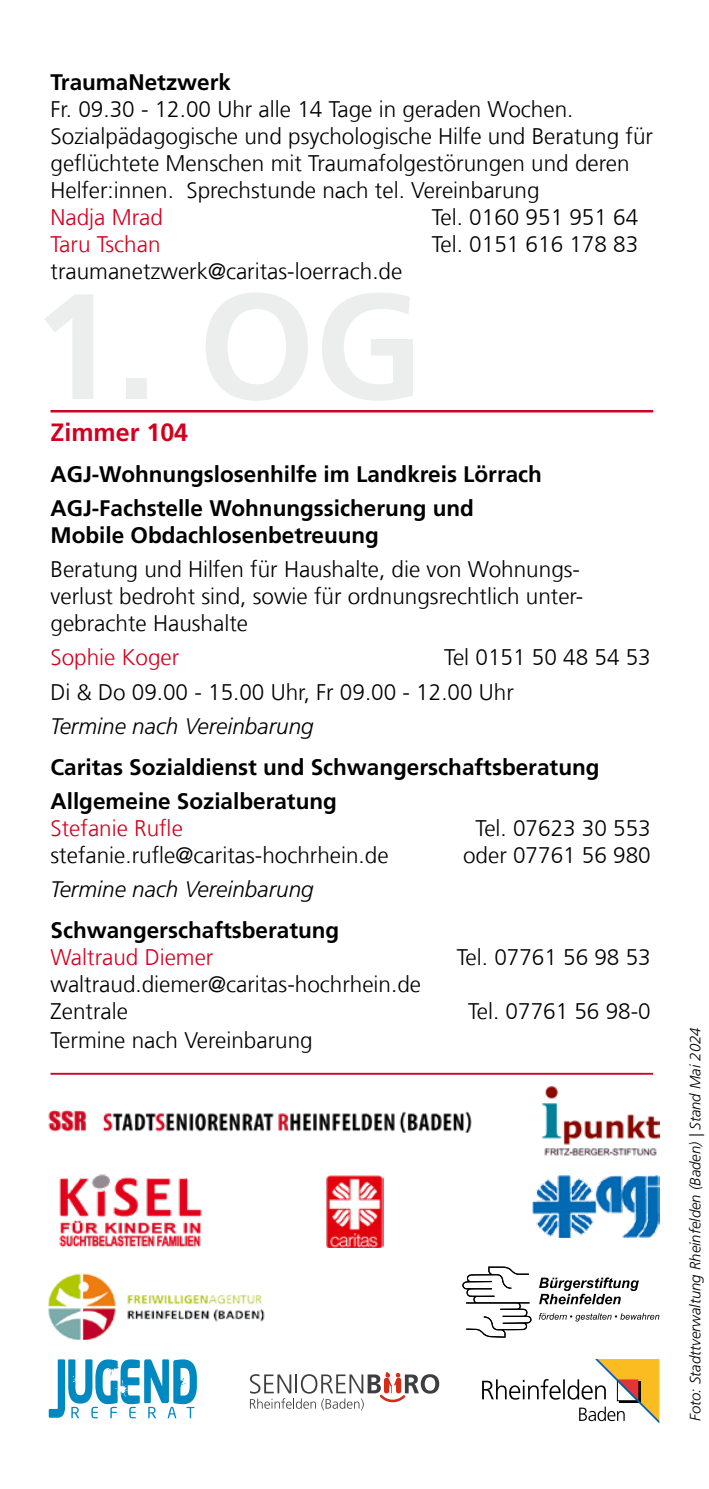
<style>
.page{position:relative;width:709px;height:1489px;background:#fff}
.page>*{position:absolute;margin:0;border:0;box-sizing:border-box;transform-origin:0 0}
.H2_rot{font:700 25px "Frutiger LT Com";color:#d1001f}
.t1{font:300 22.5px/27px "Frutiger LT Com";color:#000}
.h3_als_h2_schwarz{font:700 22.5px/27px "Frutiger LT Com";color:#000}
.t2{font:300 22.5px "Frutiger LT Com";color:#d1001f}
.t3{font:italic 300 22.5px "Frutiger LT Pro";color:#000}
.p_fußnote{font:italic 300 15px "Frutiger LT Pro";color:#000}
</style>
<div class="page">
<svg style="left:45px;top:293px;width:368px;height:108px"></svg>
<img style="left:48px;top:1110px;width:424px;height:23px">
<img style="left:542px;top:1086px;width:117px;height:70px">
<img style="left:59px;top:1174px;width:143px;height:74px">
<img style="left:326px;top:1175px;width:57px;height:72px">
<img style="left:532px;top:1175px;width:127px;height:62px">
<img style="left:48px;top:1273px;width:217px;height:66px">
<svg style="left:462px;top:1266px;width:70px;height:71px"></svg>
<svg style="left:539px;top:1313px;width:120px;height:8px"></svg>
<svg style="left:539px;top:1277px;width:100px;height:27px"></svg>
<svg style="left:49px;top:1359px;width:148px;height:59px"></svg>
<svg style="left:250px;top:1372px;width:189px;height:38px"></svg>
<svg style="left:482px;top:1359px;width:177px;height:64px"></svg>
<hr style="left:50px;top:1072px;width:603px;height:2px;background:#d1001f">
<hr style="left:50px;top:410px;width:603px;height:2px;background:#d1001f">
<p class="h3_als_h2_schwarz" style="left:50px;top:68px;width:182px">TraumaNetzwerk</p>
<p class="t1" style="left:50px;top:95px;width:524px">Fr. 09.30 - 12.00 Uhr alle 14 Tage in geraden Wochen.</p>
<p class="t1" style="left:50px;top:122px;width:604px">Sozialpädagogische und psychologische Hilfe und Beratung für geflüchtete Menschen mit Traumafolgestörungen und deren<br>Helfer:innen. Sprechstunde nach tel. Vereinbarung</p>
<p class="t2" style="left:50px;top:204px;width:114px">Nadja Mrad</p>
<p class="t1" style="left:432px;top:203px;width:208px">Tel. 0160 951 951 64</p>
<p class="t2" style="left:50px;top:231px;width:112px">Taru Tschan</p>
<p class="t1" style="left:432px;top:230px;width:208px">Tel. 0151 616 178 83</p>
<p class="t1" style="left:50px;top:257px;width:353px">traumanetzwerk@caritas-loerrach.de</p>
<p class="H2_rot" style="left:50px;top:417px;width:139px">Zimmer 104</p>
<p class="h3_als_h2_schwarz" style="left:50px;top:461px;width:493px">AGJ-Wohnungslosenhilfe im Landkreis Lörrach</p>
<p class="h3_als_h2_schwarz" style="left:50px;top:495px;width:425px">AGJ-Fachstelle Wohnungssicherung und<br>Mobile Obdachlosenbetreuung</p>
<p class="t1" style="left:50px;top:556px;width:534px">Beratung und Hilfen für Haushalte, die von Wohnungs&shy;verlust bedroht sind, sowie für ordnungsrechtlich unter&shy;gebrachte Haushalte</p>
<p class="t2" style="left:50px;top:644px;width:130px">Sophie Koger</p>
<p class="t1" style="left:444px;top:644px;width:208px">Tel 0151 50 48 54 53</p>
<p class="t1" style="left:50px;top:678px;width:465px">Di &amp; Do 09.00 - 15.00 Uhr, Fr 09.00 - 12.00 Uhr</p>
<p class="t3" style="left:50px;top:712px;width:265px">Termine nach Vereinbarung</p>
<p class="h3_als_h2_schwarz" style="left:50px;top:753px;width:550px">Caritas Sozialdienst und Schwangerschaftsberatung</p>
<p class="h3_als_h2_schwarz" style="left:50px;top:787px;width:288px">Allgemeine Sozialberatung</p>
<p class="t2" style="left:50px;top:815px;width:134px">Stefanie Rufle</p>
<p class="t1" style="left:475px;top:814px;width:177px">Tel. 07623 30 553</p>
<p class="t1" style="left:50px;top:841px;width:340px">stefanie.rufle@caritas-hochrhein.de</p>
<p class="t1" style="left:463px;top:841px;width:189px">oder 07761 56 980</p>
<p class="t3" style="left:50px;top:876px;width:265px">Termine nach Vereinbarung</p>
<p class="h3_als_h2_schwarz" style="left:50px;top:917px;width:290px">Schwangerschaftsberatung</p>
<p class="t2" style="left:50px;top:944px;width:164px">Waltraud Diemer</p>
<p class="t1" style="left:457px;top:944px;width:195px">Tel. 07761 56 98 53</p>
<p class="t1" style="left:50px;top:971px;width:372px">waltraud.diemer@caritas-hochrhein.de</p>
<p class="t1" style="left:50px;top:998px;width:79px">Zentrale</p>
<p class="t1" style="left:468px;top:998px;width:184px">Tel. 07761 56 98-0</p>
<p class="t1" style="left:50px;top:1026px;width:264px">Termine nach Vereinbarung</p>
<p class="p_fußnote" style="left:686px;top:1420px;width:395px;rotate:-90deg">Foto: Stadttverwaltung Rheinfelden (Baden) | Stand Mai 2024</p>
</div>
